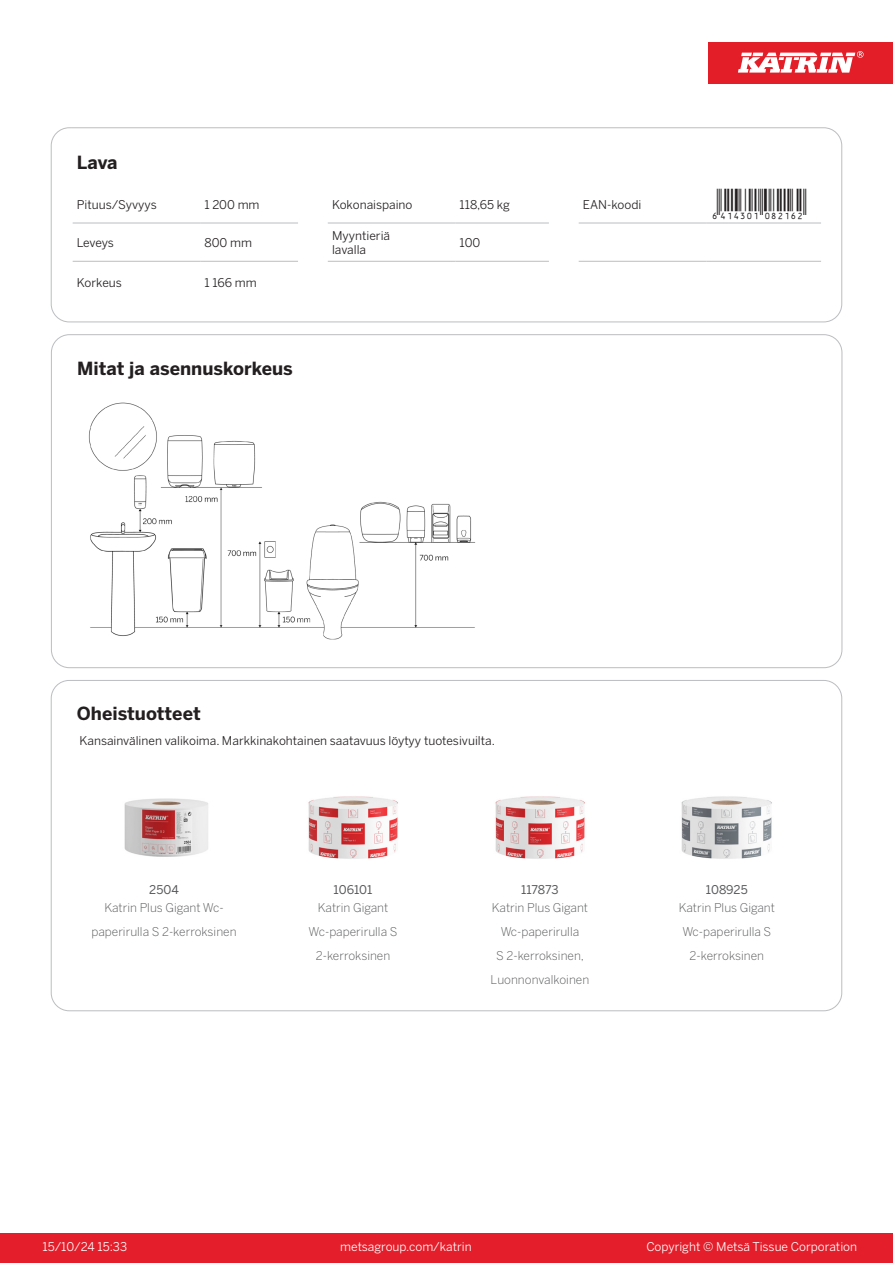
<style>
.page{position:relative;width:893px;height:1263px;background:#fff}
.page>*{position:absolute;margin:0;border:0;box-sizing:border-box;transform-origin:0 0}
.T_EAN{font:30px "Viisas EAN Matala";color:#231f20}
.T_TableHeader{font:700 18px "Benton Sans";color:#231f20}
.T_RelatedName{font:300 12px/24px "Benton Sans";color:#57585a;text-align:center}
.T_TableBody{font:12px "Benton Sans";color:#231f20}
.t1{font:12px "Benton Sans";color:#fff}
.T_RelatedCode{font:12px "Benton Sans";letter-spacing:-.005em;color:#57585a}
</style>
<div class="page">
<div style="left:0;top:1233px;width:893px;height:30px;background:#e41e2b"></div>
<div style="left:708px;top:43px;width:185px;height:41px;background:#e31e28"></div>
<svg style="left:738px;top:51px;width:126px;height:22px"></svg>
<hr style="left:73px;top:223px;width:127px;height:1px;background:#bcbdc0">
<hr style="left:200px;top:223px;width:98px;height:1px;background:#bcbdc0">
<hr style="left:328px;top:223px;width:127px;height:1px;background:#bcbdc0">
<hr style="left:455px;top:223px;width:94px;height:1px;background:#bcbdc0">
<hr style="left:579px;top:223px;width:127px;height:1px;background:#bcbdc0">
<hr style="left:706px;top:223px;width:115px;height:1px;background:#bcbdc0">
<hr style="left:73px;top:261px;width:127px;height:1px;background:#bcbdc0">
<hr style="left:200px;top:261px;width:98px;height:1px;background:#bcbdc0">
<hr style="left:328px;top:261px;width:127px;height:1px;background:#bcbdc0">
<hr style="left:455px;top:261px;width:94px;height:1px;background:#bcbdc0">
<hr style="left:579px;top:261px;width:127px;height:1px;background:#bcbdc0">
<hr style="left:706px;top:261px;width:115px;height:1px;background:#bcbdc0">
<div style="left:51px;top:128px;width:791px;height:194px;border:1px solid #bcbdc0;border-radius:18px"></div>
<img style="left:88px;top:402px;width:388px;height:238px">
<img style="left:124px;top:798px;width:84px;height:59px">
<img style="left:308px;top:796px;width:90px;height:63px">
<img style="left:495px;top:796px;width:90px;height:63px">
<img style="left:681px;top:796px;width:91px;height:63px">
<p class="T_TableHeader" style="left:77px;top:151px;width:42px">Lava</p>
<p class="T_TableBody" style="left:77px;top:197px;width:81px">Pituus/Syvyys</p>
<p class="T_TableBody" style="left:204px;top:197px;width:57px">1 200 mm</p>
<p class="T_TableBody" style="left:332px;top:197px;width:82px">Kokonaispaino</p>
<p class="T_TableBody" style="left:460px;top:197px;width:52px">118,65 kg</p>
<p class="T_TableBody" style="left:583px;top:197px;width:60px">EAN-koodi</p>
<p class="T_EAN" style="left:710px;top:188px;width:97px">*6414301082162*</p>
<p class="T_TableBody" style="left:77px;top:235px;width:39px">Leveys</p>
<p class="T_TableBody" style="left:204px;top:235px;width:49px">800 mm</p>
<p class="T_TableBody" style="left:332px;top:228px;width:60px">Myyntieriä</p>
<p class="T_TableBody" style="left:332px;top:243px;width:36px">lavalla</p>
<p class="T_TableBody" style="left:460px;top:235px;width:22px">100</p>
<p class="T_TableBody" style="left:77px;top:276px;width:47px">Korkeus</p>
<p class="T_TableBody" style="left:204px;top:276px;width:54px">1 166 mm</p>
<p class="T_TableHeader" style="left:77px;top:357px;width:217px">Mitat ja asennuskorkeus</p>
<p class="T_TableHeader" style="left:77px;top:702px;width:125px">Oheistuotteet</p>
<p class="T_TableBody" style="left:80px;top:734px;width:417px">Kansainvälinen valikoima. Markkinakohtainen saatavuus löytyy tuotesivuilta.</p>
<p class="T_RelatedCode" style="left:149px;top:882px;width:31px">2504</p>
<p class="T_RelatedCode" style="left:334px;top:882px;width:40px">106101</p>
<p class="T_RelatedCode" style="left:521px;top:882px;width:39px">117873</p>
<p class="T_RelatedCode" style="left:706px;top:882px;width:43px">108925</p>
<p class="T_RelatedName" style="left:91px;top:896px;width:147px">Katrin Plus Gigant Wc&shy;paperirulla S 2-kerroksinen</p>
<p class="T_RelatedName" style="left:309px;top:896px;width:90px">Katrin Gigant<br>Wc-paperirulla S<br>2-kerroksinen</p>
<p class="T_RelatedName" style="left:491px;top:896px;width:100px">Katrin Plus Gigant<br>Wc-paperirulla<br>S 2-kerroksinen,<br>Luonnonvalkoinen</p>
<p class="T_RelatedName" style="left:679px;top:896px;width:98px">Katrin Plus Gigant<br>Wc-paperirulla S<br>2-kerroksinen</p>
<p class="t1" style="left:43px;top:1239px;width:86px">15/10/24 15:33</p>
<p class="t1" style="left:340px;top:1239px;width:133px">metsagroup.com/katrin</p>
<p class="t1" style="left:646px;top:1239px;width:212px">Copyright © Metsä Tissue Corporation</p>
</div>
